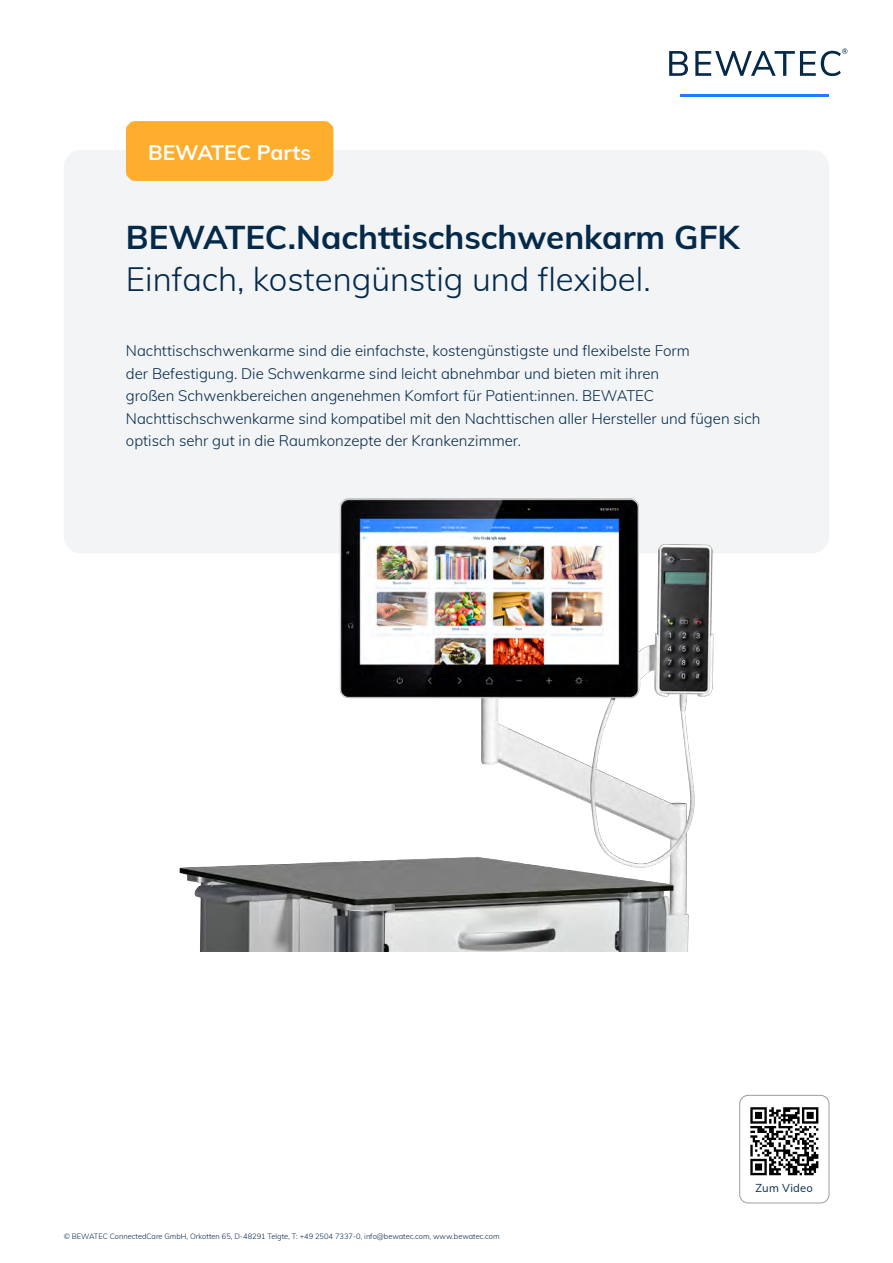
<style>
.page{position:relative;width:893px;height:1263px;background:#fff}
.page>*{position:absolute;margin:0;border:0;box-sizing:border-box;transform-origin:0 0}
.t1{font:300 33px "Muli";color:#042949}
.t2{font:700 33px "Muli";color:#042949}
.t3{font:700 21px "Muli";color:#fff}
.t4{font:300 15px/22.5px "Muli";color:#042949}
.t5{font:11.25px "Muli";letter-spacing:.02em;color:#042949}
.t6{font:300 7.5px "Muli";color:#042949}
</style>
<div class="page">
<svg style="left:669px;top:51px;width:19px;height:25px"></svg>
<svg style="left:695px;top:48px;width:152px;height:28px"></svg>
<hr style="left:680px;top:94px;width:149px;height:3px;background:#1f7bff">
<div style="left:64px;top:150px;width:765px;height:403px;background:#f3f4f6;border-radius:17px"></div>
<div style="left:739px;top:1095px;width:90px;height:108px;border:1px solid #9d9d9c;border-radius:9px"></div>
<img style="left:179px;top:498px;width:535px;height:453px">
<svg style="left:750px;top:1107px;width:68px;height:68px"></svg>
<div style="left:135px;top:130px;width:189px;height:42px;background:#ffad2c"></div>
<div style="left:126px;top:121px;width:207px;height:60px;border:18px solid #ffad2c"></div>
<h2 class="t3" style="left:148px;top:137px;width:164px">BEWATEC Parts</h2>
<h1 class="t2" style="left:126px;top:213px;width:615px">BEWATEC.Nachttischschwenkarm GFK</h1>
<h1 class="t1" style="left:126px;top:255px;width:526px">Einfach, kostengünstig und flexibel.</h1>
<p class="t4" style="left:126px;top:339px;width:636px">Nachttischschwenkarme sind die einfachste, kostengünstigste und flexibelste Form<br>der Befestigung. Die Schwenkarme sind leicht abnehmbar und bieten mit ihren<br>großen Schwenkbereichen angenehmen Komfort für Patient:innen. BEWATEC Nachttischschwenkarme sind kompatibel mit den Nachttischen aller Hersteller und fügen sich optisch sehr gut in die Raumkonzepte der Krankenzimmer.</p>
<p class="t6" style="left:64px;top:1231px;width:437px">© BEWATEC ConnectedCare GmbH, Orkotten 65, D-48291 Telgte, T: +49 2504 7337-0, info@bewatec.com, www.bewatec.com</p>
<p class="t5" style="left:755px;top:1180px;width:59px">Zum Video</p>
</div>
